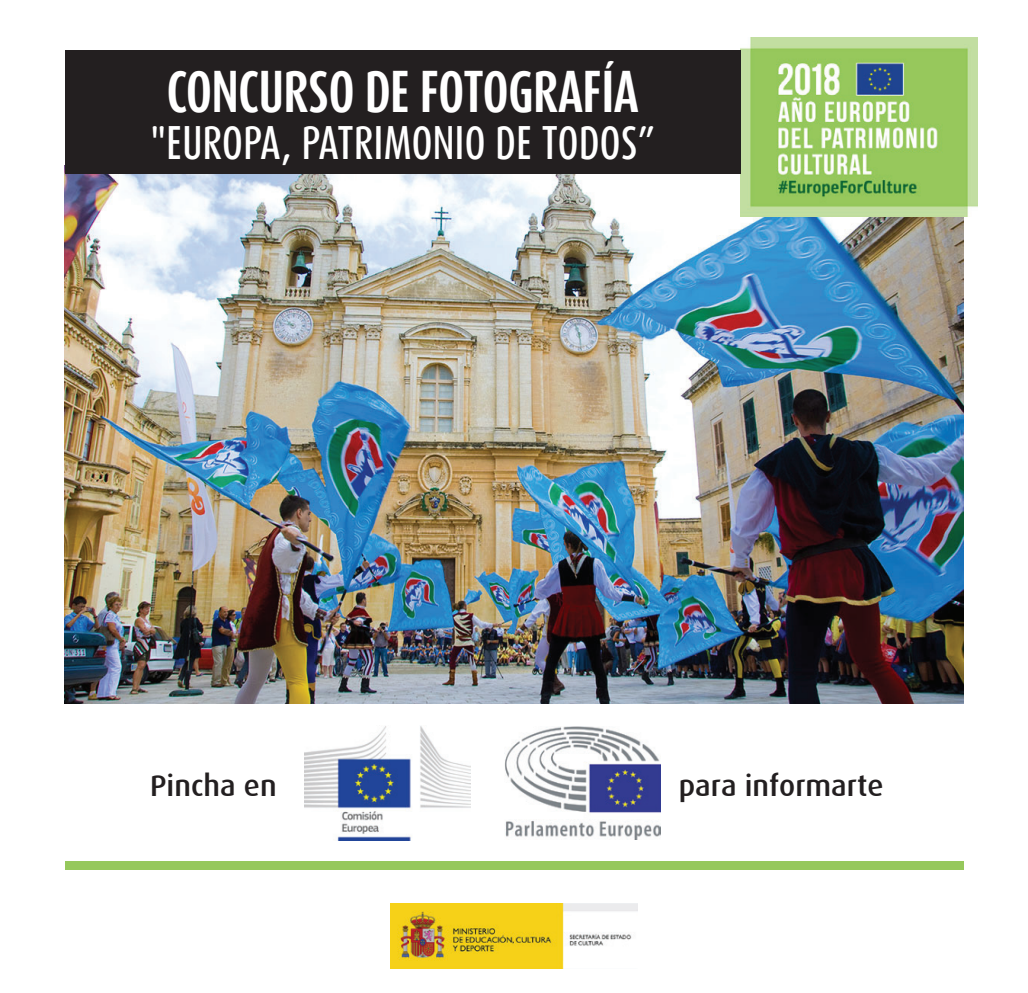
<style>
.page{position:relative;width:1028px;height:993px;background:#fff}
.page>*{position:absolute;margin:0;border:0;box-sizing:border-box;transform-origin:0 0}
.t1{font:700 48.75px "Dax Compact";letter-spacing:-.005em;color:#fff}
.t2{font:500 39px "Dax Compact";letter-spacing:.01em;color:#fff}
.t3{font:500 30px "Dax";color:#231f20}
</style>
<div class="page">
<img style="left:391px;top:903px;width:246px;height:65px">
<img style="left:65px;top:174px;width:898px;height:529px">
<img style="left:741px;top:37px;width:236px;height:179px">
<img style="left:304px;top:726px;width:166px;height:113px">
<div style="left:65px;top:50px;width:676px;height:124px;background:#231f20"></div>
<div style="left:65px;top:861px;width:898px;height:8px;background:#96c85c"></div>
<img style="left:504px;top:726px;width:156px;height:113px">
<p class="t1" style="left:167px;top:60px;width:473px">CONCURSO DE FOTOGRAFÍA</p>
<p class="t2" style="left:150px;top:117px;width:506px">"EUROPA, PATRIMONIO DE TODOS”</p>
<p class="t3" style="left:150px;top:769px;width:128px">Pincha en</p>
<p class="t3" style="left:678px;top:769px;width:206px">para informarte</p>
</div>
